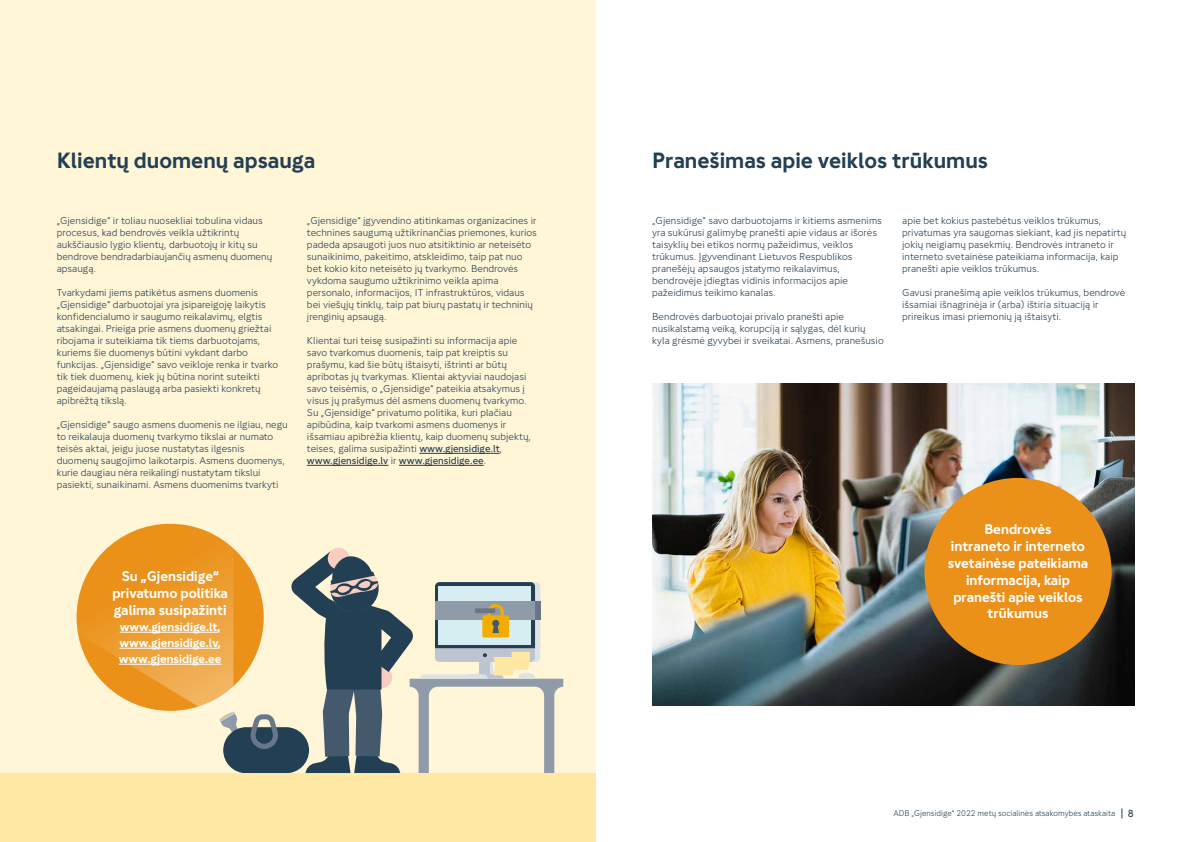
<style>
.page{position:relative;width:1191px;height:842px;background:#fff}
.page>*{position:absolute;margin:0;border:0;box-sizing:border-box;transform-origin:0 0}
.t1{font:700 22px "Gjensidige Sans";color:#233f53}
.t2{font:700 14px/16.8px "Gjensidige Sans";color:#fff;text-align:center}
.t3{font:700 12px/16px "Gjensidige Sans";color:#fff;text-align:justify}
.t4{font:10px/12px "Gjensidige Sans";color:#233f53}
.t5{font:8.2px "Gjensidige Sans";color:#233f53}
.s1{font-weight:500}
.s2{font-weight:500;font-size:10.2px}
</style>
<div class="page">
<img style="left:652px;top:384px;width:482px;height:321px">
<div style="left:0;top:0;width:595px;height:842px;background:#fff5d7"></div>
<svg style="left:76px;top:523px;width:143px;height:188px"></svg>
<svg style="left:219px;top:537px;width:344px;height:237px"></svg>
<div style="left:475px;top:608px;width:20px;height:5px;background:#677689"></div>
<div style="left:0;top:774px;width:595px;height:68px;background:#ffe8a3"></div>
<hr style="left:120px;top:632px;width:98px;height:1px;background:#fff">
<hr style="left:119px;top:648px;width:99px;height:1px;background:#fff">
<hr style="left:119px;top:664px;width:102px;height:1px;background:#fff">
<hr style="left:419px;top:453px;width:81px;height:1px;background:#233f53">
<hr style="left:307px;top:465px;width:81px;height:1px;background:#233f53">
<hr style="left:399px;top:465px;width:85px;height:1px;background:#233f53">
<div style="left:924px;top:478px;width:187px;height:187px;background:#eb9119;border-radius:50%"></div>
<h1 class="t1" style="left:57px;top:148px;width:260px">Klientų duomenų apsauga</h1>
<p class="t4" style="left:57px;top:215px;width:217px">„Gjensidige“ ir toliau nuosekliai tobulina vidaus procesus, kad bendrovės veikla užtikrintų aukščiausio lygio klientų, darbuotojų ir kitų su bendrove bendradarbiaujančių asmenų duomenų apsaugą.</p>
<p class="t4" style="left:57px;top:287px;width:223px">Tvarkydami jiems patikėtus asmens duomenis „Gjensidige“ darbuotojai yra įsipareigoję laikytis konfidencialumo ir saugumo reikalavimų, elgtis atsakingai. Prieiga prie asmens duomenų griežtai ribojama ir suteikiama tik tiems darbuotojams, kuriems šie duomenys būtini vykdant darbo funkcijas. „Gjensidige“ savo veikloje renka ir tvarko tik tiek duomenų, kiek jų būtina norint suteikti pageidaujamą paslaugą arba pasiekti konkretų apibrėžtą tikslą.</p>
<p class="t4" style="left:57px;top:419px;width:232px">„Gjensidige“ saugo asmens duomenis ne ilgiau, negu to reikalauja duomenų tvarkymo tikslai ar numato teisės aktai, jeigu juose nustatytas ilgesnis duomenų saugojimo laikotarpis. Asmens duomenys, kurie daugiau nėra reikalingi nustatytam tikslui pasiekti, sunaikinami. Asmens duomenims tvarkyti</p>
<p class="t4" style="left:307px;top:215px;width:231px">„Gjensidige“ įgyvendino atitinkamas organizacines ir technines saugumą užtikrinančias priemones, kurios padeda apsaugoti juos nuo atsitiktinio ar neteisėto sunaikinimo, pakeitimo, atskleidimo, taip pat nuo bet kokio kito neteisėto jų tvarkymo. Bendrovės vykdoma saugumo užtikrinimo veikla apima personalo, informacijos, IT infrastruktūros, vidaus bei viešųjų tinklų, taip pat biurų pastatų ir techninių įrenginių apsaugą.</p>
<p class="t4" style="left:307px;top:335px;width:226px">Klientai turi teisę susipažinti su informacija apie savo tvarkomus duomenis, taip pat kreiptis su prašymu, kad šie būtų ištaisyti, ištrinti ar būtų apribotas jų tvarkymas. Klientai aktyviai naudojasi savo teisėmis, o „Gjensidige“ pateikia atsakymus į visus jų prašymus dėl asmens duomenų tvarkymo.<br>Su „Gjensidige“ privatumo politika, kuri plačiau apibūdina, kaip tvarkomi asmens duomenys ir išsamiau apibrėžia klientų, kaip duomenų subjektų, teises, galima susipažinti <span class="s1">www.gjensidige.lt</span>, <span class="s1">www.gjensidige.lv</span> ir <span class="s1">www.gjensidige.ee</span>.</p>
<h2 class="t2" style="left:112px;top:568px;width:117px">Su „Gjensidige“ privatumo politika galima susipažinti</h2>
<p class="t3" style="left:119px;top:619px;width:104px">www.gjensidige.lt, www.gjensidige.lv, www.gjensidige.ee</p>
<h1 class="t1" style="left:652px;top:148px;width:337px">Pranešimas apie veiklos trūkumus</h1>
<p class="t4" style="left:652px;top:215px;width:231px">„Gjensidige“ savo darbuotojams ir kitiems asmenims yra sukūrusi galimybę pranešti apie vidaus ar išorės taisyklių bei etikos normų pažeidimus, veiklos trūkumus. Įgyvendinant Lietuvos Respublikos pranešėjų apsaugos įstatymo reikalavimus, bendrovėje įdiegtas vidinis informacijos apie pažeidimus teikimo kanalas.</p>
<p class="t4" style="left:652px;top:311px;width:233px">Bendrovės darbuotojai privalo pranešti apie nusikalstamą veiką, korupciją ir sąlygas, dėl kurių kyla grėsmė gyvybei ir sveikatai. Asmens, pranešusio</p>
<p class="t4" style="left:902px;top:215px;width:225px">apie bet kokius pastebėtus veiklos trūkumus, privatumas yra saugomas siekiant, kad jis nepatirtų jokių neigiamų pasekmių. Bendrovės intraneto ir interneto svetainėse pateikiama informacija, kaip pranešti apie veiklos trūkumus.</p>
<p class="t4" style="left:902px;top:287px;width:225px">Gavusi pranešimą apie veiklos trūkumus, bendrovė išsamiai išnagrinėja ir (arba) ištiria situaciją ir prireikus imasi priemonių ją ištaisyti.</p>
<h2 class="t2" style="left:947px;top:521px;width:142px">Bendrovės<br>intraneto ir interneto svetainėse pateikiama informacija, kaip pranešti apie veiklos trūkumus</h2>
<p class="t5" style="left:893px;top:808px;width:242px">ADB „Gjensidige“ 2022 metų socialinės atsakomybės ataskaita <span class="s2">8</span></p>
</div>
